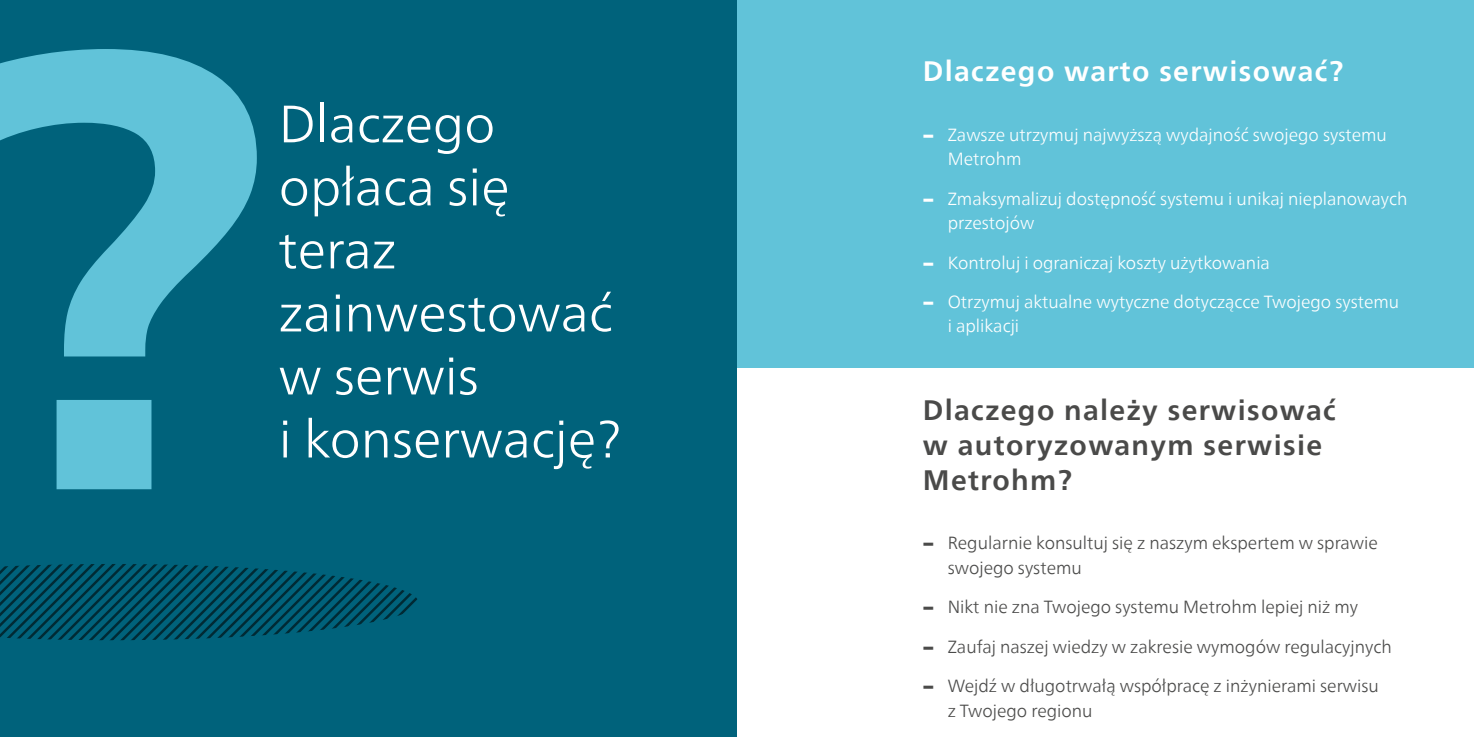
<style>
.page{position:relative;width:1474px;height:737px;background:#fff}
.page>*{position:absolute;margin:0;border:0;box-sizing:border-box;transform-origin:0 0}
.t1{font:800 619.85px "Neue Frutiger World";color:#61c3d9}
.t2{font:300 52.5px/63px "Neue Frutiger World";color:#fff}
.t3{font:700 28px/35px "Neue Frutiger World";letter-spacing:.05em;color:#4a4a49}
.t4{font:700 28px "Neue Frutiger World";letter-spacing:.05em;color:#fff}
.t5{font:300 17.5px/24.5px "Neue Frutiger World";color:#4a4a49}
.t6{font:300 17.5px/24.5px "Neue Frutiger World";color:#fff}
.s1{font-family:"Neue Frutiger World Xtra Blk";font-weight:400}
</style>
<div class="page">
<div style="left:737px;top:0;width:736px;height:368px;background:#61c3d9"></div>
<div style="left:0;top:0;width:737px;height:737px;background:#00627b"></div>
<svg style="left:0;top:564px;width:417px;height:76px"></svg>
<h1 class="t1" style="left:-46px;top:-87px;width:318px">?</h1>
<h2 class="t2" style="left:279px;top:93px;width:344px">Dlaczego opłaca się teraz zainwestować w serwis<br>i konserwację?</h2>
<h3 class="t4" style="left:922px;top:47px;width:422px">Dlaczego warto serwisować?</h3>
<p class="t6" style="left:947px;top:122px;width:441px;text-indent:-25px"><span class="s1">−</span> Zawsze utrzymuj najwyższą wydajność swojego systemu<br>Metrohm</p>
<p class="t6" style="left:947px;top:186px;width:461px;text-indent:-25px"><span class="s1">−</span> Zmaksymalizuj dostępność systemu i unikaj nieplanowaych przestojów</p>
<p class="t6" style="left:922px;top:250px;width:349px"><span class="s1">−</span> Kontroluj i ograniczaj koszty użytkowania</p>
<p class="t6" style="left:947px;top:290px;width:453px;text-indent:-25px"><span class="s1">−</span> Otrzymuj aktualne wytyczne dotyczącce Twojego systemu i aplikacji</p>
<h3 class="t3" style="left:922px;top:392px;width:415px">Dlaczego należy serwisować w autoryzowanym serwisie<br>Metrohm?</h3>
<p class="t5" style="left:947px;top:531px;width:432px;text-indent:-25px"><span class="s1">−</span> Regularnie konsultuj się z naszym ekspertem w sprawie swojego systemu</p>
<p class="t5" style="left:922px;top:595px;width:437px"><span class="s1">−</span> Nikt nie zna Twojego systemu Metrohm lepiej niż my</p>
<p class="t5" style="left:922px;top:634px;width:470px"><span class="s1">−</span> Zaufaj naszej wiedzy w zakresie wymogów regulacyjnych</p>
<p class="t5" style="left:947px;top:674px;width:433px;text-indent:-25px"><span class="s1">−</span> Wejdź w długotrwałą współpracę z inżynierami serwisu z Twojego regionu</p>
</div>
